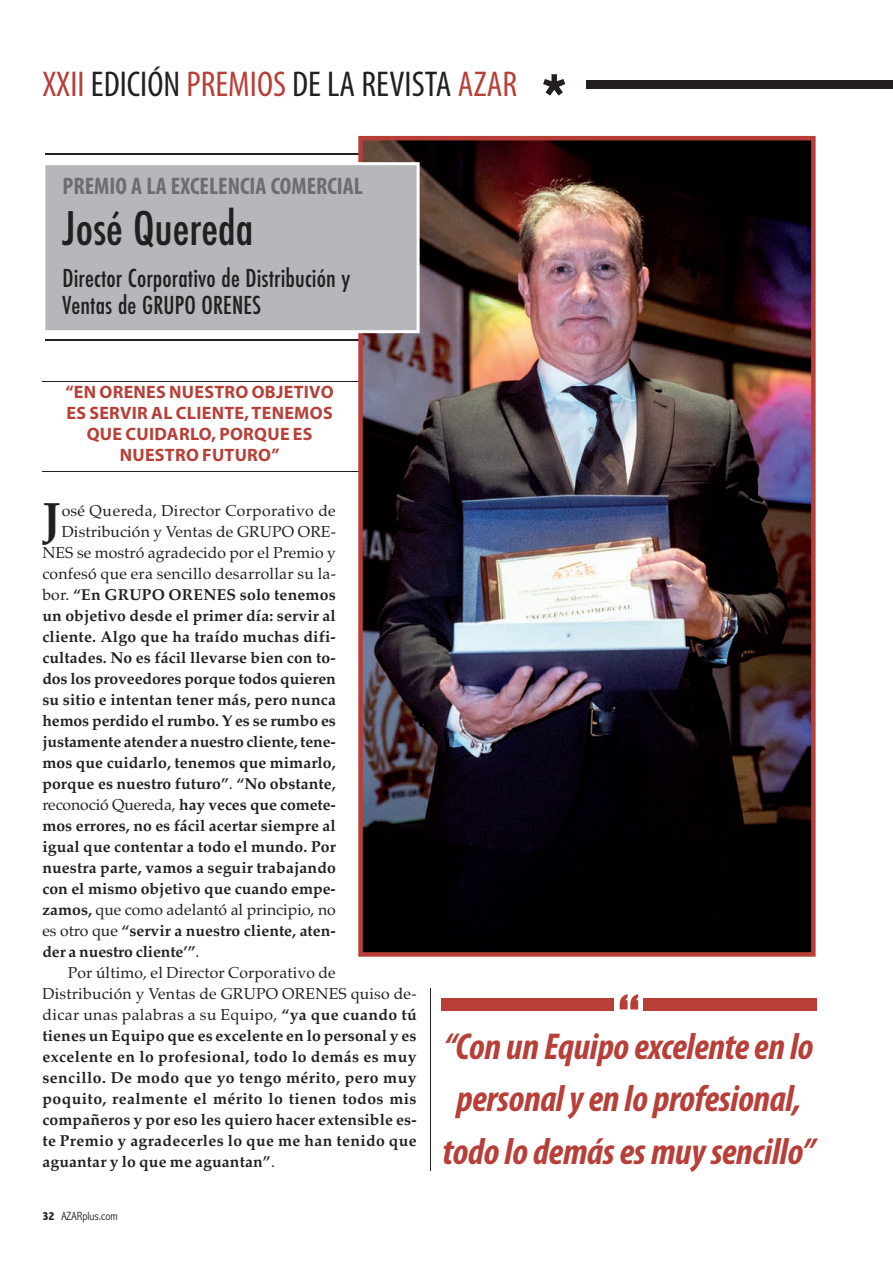
<style>
.page{position:relative;width:893px;height:1263px;background:#fff}
.page>*{position:absolute;margin:0;border:0;box-sizing:border-box;transform-origin:0 0}
.t1{font:88.2px "Impact";color:#231f20}
.t2{font:60px "Impact";color:#b73f38}
.t3{font:700 46.65px "Palatino";color:#231f20}
.t4{font:500 condensed 45px "Futura";color:#231f20}
.t5{font:italic 700 condensed 37.5px/52.5px "Myriad Pro";letter-spacing:-.01em;color:#b73f38;text-align:center}
.t6{font:condensed 36px "Myriad Pro";color:#231f20}
.t7{font:500 condensed 24px/27px "Futura";letter-spacing:.005em;color:#231f20}
.t8{font:700 condensed 24px "Myriad Pro";color:#6c6d70}
.t9{font:700 18px/21px "Myriad Pro";letter-spacing:.015em;color:#b73f38;text-align:center}
.t10{font:700 15.75px "Palatino";letter-spacing:.01em;color:#231f20}
.t11{font:15.75px "Palatino";letter-spacing:.015em;color:#231f20}
.t12{font:700 15.75px "Palatino";letter-spacing:.03em;color:#231f20}
.t13{font:300 condensed 12px "Abadi";color:#231f20}
.s1{color:#b73f38}
.s2{font-weight:400}
.s3{font-weight:700}
.s4{font-weight:800}
</style>
<div class="page">
<div style="left:586px;top:80px;width:307px;height:9px;background:#231f20"></div>
<hr style="left:42px;top:381px;width:375px;height:1px;background:#231f20">
<hr style="left:42px;top:471px;width:375px;height:1px;background:#231f20">
<hr style="left:45px;top:339px;width:355px;height:1px;background:#231f20">
<hr style="left:45px;top:153px;width:353px;height:1px;background:#231f20">
<img style="left:358px;top:136px;width:458px;height:821px">
<div style="left:45px;top:162px;width:375px;height:171px;background:#b6b7bb"></div>
<hr style="left:430px;top:988px;width:1px;height:183px;background:#231f20">
<div style="left:441px;top:998px;width:376px;height:12px;background:#b73f38"></div>
<div style="left:614px;top:994px;width:29px;height:27px;background:#fff"></div>
<h3 class="t6" style="left:42px;top:70px;width:476px"><span class="s1">XXII</span> EDICIÓN <span class="s1">PREMIOS</span> DE LA REVISTA <span class="s1">AZAR</span></h3>
<h1 class="t1" style="left:542px;top:81px;width:26px">*</h1>
<h3 class="t8" style="left:63px;top:177px;width:302px">PREMIO A LA EXCELENCIA COMERCIAL</h3>
<h3 class="t4" style="left:63px;top:207px;width:193px">José Quereda</h3>
<h3 class="t7" style="left:63px;top:266px;width:289px">Director Corporativo de Distribución y<br>Ventas de GRUPO ORENES</h3>
<p class="t9" style="left:65px;top:382px;width:270px">“EN ORENES NUESTRO OBJETIVO<br>ES SERVIR AL CLIENTE, TENEMOS<br>QUE CUIDARLO, PORQUE ES<br>NUESTRO FUTURO”</p>
<h3 class="t3" style="left:42px;top:501px;width:20px">J</h3>
<p class="t11" style="left:62px;top:504px;width:276px">osé Quereda, Director Corporativo de</p>
<p class="t11" style="left:62px;top:525px;width:276px">Distribución y Ventas de GRUPO ORE-</p>
<p class="t11" style="left:42px;top:546px;width:295px">NES se mostró agradecido por el Premio y</p>
<p class="t11" style="left:42px;top:567px;width:295px">confesó que era sencillo desarrollar su la-</p>
<p class="t10" style="left:42px;top:588px;width:295px"><span class="s2">bor.</span> “En GRUPO ORENES solo tenemos</p>
<p class="t10" style="left:42px;top:609px;width:295px">un objetivo desde el primer día: servir al</p>
<p class="t10" style="left:42px;top:630px;width:295px">cliente. Algo que ha traído muchas difi-</p>
<p class="t10" style="left:42px;top:651px;width:295px">cultades. No es fácil llevarse bien con to-</p>
<p class="t10" style="left:42px;top:672px;width:295px">dos los proveedores porque todos quieren</p>
<p class="t10" style="left:42px;top:693px;width:295px">su sitio e intentan tener más, pero nunca</p>
<p class="t10" style="left:42px;top:714px;width:295px">hemos perdido el rumbo. Y es se rumbo es</p>
<p class="t10" style="left:42px;top:735px;width:295px">justamente atender a nuestro cliente, tene-</p>
<p class="t10" style="left:42px;top:756px;width:295px">mos que cuidarlo, tenemos que mimarlo,</p>
<p class="t10" style="left:42px;top:777px;width:295px">porque es nuestro futuro”<span class="s2">.</span> “No obstante,</p>
<p class="t10" style="left:42px;top:798px;width:295px"><span class="s2">reconoció Quereda,</span> hay veces que comete-</p>
<p class="t10" style="left:42px;top:819px;width:295px">mos errores, no es fácil acertar siempre al</p>
<p class="t10" style="left:42px;top:840px;width:295px">igual que contentar a todo el mundo. Por</p>
<p class="t10" style="left:42px;top:861px;width:295px">nuestra parte, vamos a seguir trabajando</p>
<p class="t10" style="left:42px;top:882px;width:295px">con el mismo objetivo que cuando empe-</p>
<p class="t11" style="left:42px;top:903px;width:295px"><span class="s3">zamos,</span> que como adelantó al principio, no</p>
<p class="t10" style="left:42px;top:924px;width:295px"><span class="s2">es otro que</span> “servir a nuestro cliente, aten-</p>
<p class="t10" style="left:42px;top:945px;width:159px">der a nuestro cliente’”<span class="s2">.</span></p>
<p class="t11" style="left:68px;top:966px;width:269px">Por último, el Director Corporativo de</p>
<p class="t11" style="left:42px;top:987px;width:376px">Distribución y Ventas de GRUPO ORENES quiso de-</p>
<p class="t11" style="left:42px;top:1008px;width:376px">dicar unas palabras a su Equipo, <span class="s3">“ya que cuando tú</span></p>
<p class="t10" style="left:42px;top:1029px;width:376px">tienes un Equipo que es excelente en lo personal y es</p>
<p class="t12" style="left:42px;top:1050px;width:376px">excelente en lo profesional, todo lo demás es muy</p>
<p class="t12" style="left:42px;top:1071px;width:376px">sencillo. De modo que yo tengo mérito, pero muy</p>
<p class="t12" style="left:42px;top:1092px;width:376px">poquito, realmente el mérito lo tienen todos mis</p>
<p class="t10" style="left:42px;top:1113px;width:376px">compañeros y por eso les quiero hacer extensible es-</p>
<p class="t10" style="left:42px;top:1134px;width:376px">te Premio y agradecerles lo que me han tenido que</p>
<p class="t10" style="left:42px;top:1155px;width:234px">aguantar y lo que me aguantan”<span class="s2">.</span></p>
<p class="t13" style="left:42px;top:1209px;width:77px"><span class="s4">32</span> AZARplus.com</p>
<h2 class="t2" style="left:619px;top:999px;width:22px">“</h2>
<h3 class="t5" style="left:443px;top:1019px;width:373px">“Con un Equipo excelente en lo personal y en lo profesional, todo lo demás es muy sencillo”</h3>
</div>
